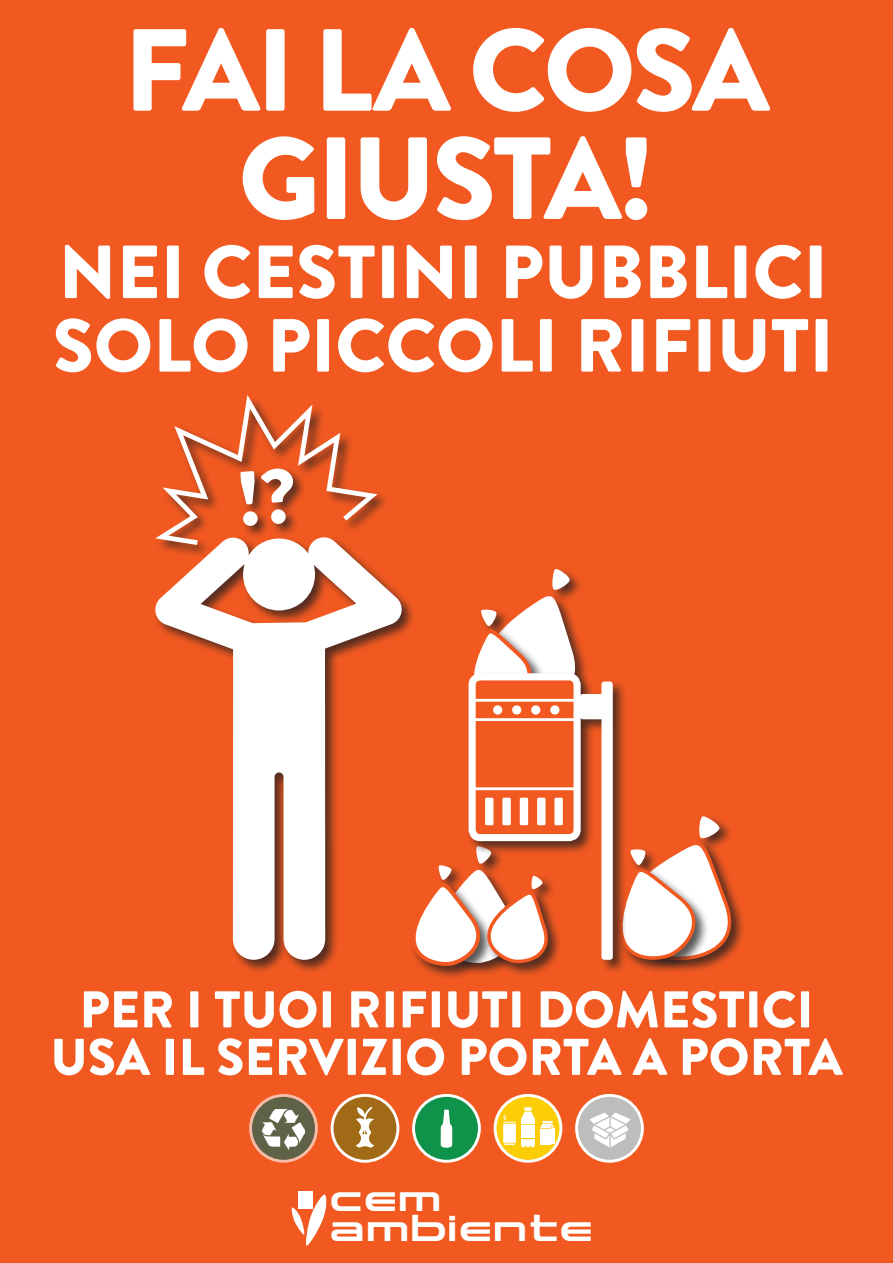
<style>
.page{position:relative;width:893px;height:1263px;background:#f15921}
.page>*{position:absolute;margin:0;border:0;box-sizing:border-box;transform-origin:0 0}
.t1{font:900 116.4px "Brandon Grotesque";letter-spacing:-.03em;color:#fff}
.t2{font:900 75px "Brandon Grotesque";color:#fff}
.t3{font:900 51.6px/47.5px "Brandon Grotesque";color:#fff;text-align:center}
.t4{font:33.75px/30.5px "Spaceman";color:#fff}
</style>
<div class="page">
<svg style="left:474px;top:569px;width:112px;height:102px"></svg>
<div style="left:153px;top:395px;width:263px;height:578px;background:#231f20;opacity:.75"></div>
<svg style="left:155px;top:535px;width:247px;height:425px"></svg>
<div style="left:410px;top:863px;width:84px;height:117px;background:#231f20;opacity:.75"></div>
<div style="left:485px;top:874px;width:77px;height:103px;background:#231f20;opacity:.75"></div>
<svg style="left:385px;top:845px;width:81px;height:126px"></svg>
<div style="left:617px;top:847px;width:92px;height:127px;background:#231f20;opacity:.75"></div>
<svg style="left:627px;top:816px;width:116px;height:150px"></svg>
<div style="left:466px;top:671px;width:161px;height:303px;background:#231f20;opacity:.75"></div>
<div style="left:601px;top:681px;width:12px;height:279px;background:#fff;border-radius:3px"></div>
<div style="left:472px;top:677px;width:105px;height:161px;background:#f15921;border-radius:8px"></div>
<div style="left:469px;top:673px;width:112px;height:168px;border:7px solid #fff;border-radius:8px"></div>
<hr style="left:471px;top:787px;width:107px;height:3px;background:#fff">
<hr style="left:471px;top:718px;width:107px;height:3px;background:#fff">
<hr style="left:471px;top:699px;width:107px;height:3px;background:#fff">
<div style="left:550px;top:705px;width:9px;height:9px;background:#fff;border-radius:50%"></div>
<div style="left:493px;top:705px;width:9px;height:9px;background:#fff;border-radius:50%"></div>
<div style="left:512px;top:705px;width:9px;height:9px;background:#fff;border-radius:50%"></div>
<div style="left:531px;top:705px;width:9px;height:9px;background:#fff;border-radius:50%"></div>
<div style="left:485px;top:798px;width:8px;height:27px;background:#fff"></div>
<div style="left:537px;top:798px;width:8px;height:27px;background:#fff"></div>
<div style="left:520px;top:798px;width:8px;height:27px;background:#fff"></div>
<div style="left:502px;top:798px;width:9px;height:27px;background:#fff"></div>
<div style="left:554px;top:798px;width:9px;height:27px;background:#fff"></div>
<div style="left:580px;top:694px;width:26px;height:25px;background:#fff;border-radius:3px"></div>
<div style="left:298px;top:1191px;width:14px;height:18px;background:#fff"></div>
<svg style="left:291px;top:1194px;width:36px;height:52px"></svg>
<div style="left:332px;top:1095px;width:66px;height:66px;background:#a16a16;border-radius:50%"></div>
<div style="left:331px;top:1094px;width:68px;height:69px;border:3px solid #fff;border-radius:50%"></div>
<svg style="left:355px;top:1107px;width:20px;height:40px"></svg>
<div style="left:577px;top:1095px;width:65px;height:66px;background:#bdbdbd;border-radius:50%"></div>
<div style="left:575px;top:1094px;width:69px;height:69px;border:3px solid #fff;border-radius:50%"></div>
<svg style="left:589px;top:1112px;width:42px;height:35px"></svg>
<div style="left:414px;top:1095px;width:65px;height:66px;background:#0f924a;border-radius:50%"></div>
<div style="left:412px;top:1094px;width:69px;height:69px;border:3px solid #fff;border-radius:50%"></div>
<svg style="left:441px;top:1109px;width:11px;height:39px"></svg>
<svg style="left:495px;top:1095px;width:66px;height:66px"></svg>
<div style="left:494px;top:1094px;width:68px;height:69px;border:3px solid #fff;border-radius:50%"></div>
<svg style="left:503px;top:1107px;width:52px;height:40px;background:#fde685"></svg>
<svg style="left:251px;top:1095px;width:65px;height:66px"></svg>
<div style="left:249px;top:1094px;width:69px;height:69px;border:3px solid #fff;border-radius:50%"></div>
<img style="left:263px;top:1108px;width:42px;height:42px">
<svg style="left:153px;top:395px;width:230px;height:153px"></svg>
<p class="t1" style="left:123px;top:-12px;width:647px">FAI LA COSA</p>
<p class="t1" style="left:238px;top:96px;width:417px">GIUSTA!</p>
<p class="t2" style="left:59px;top:219px;width:771px">NEI CESTINI PUBBLICI</p>
<p class="t2" style="left:53px;top:293px;width:783px">SOLO PICCOLI RIFIUTI</p>
<p class="t3" style="left:50px;top:986px;width:794px">PER I TUOI RIFIUTI DOMESTICI<br>USA IL SERVIZIO PORTA A PORTA</p>
<p class="t4" style="left:331px;top:1183px;width:266px">cem ambiente</p>
</div>
